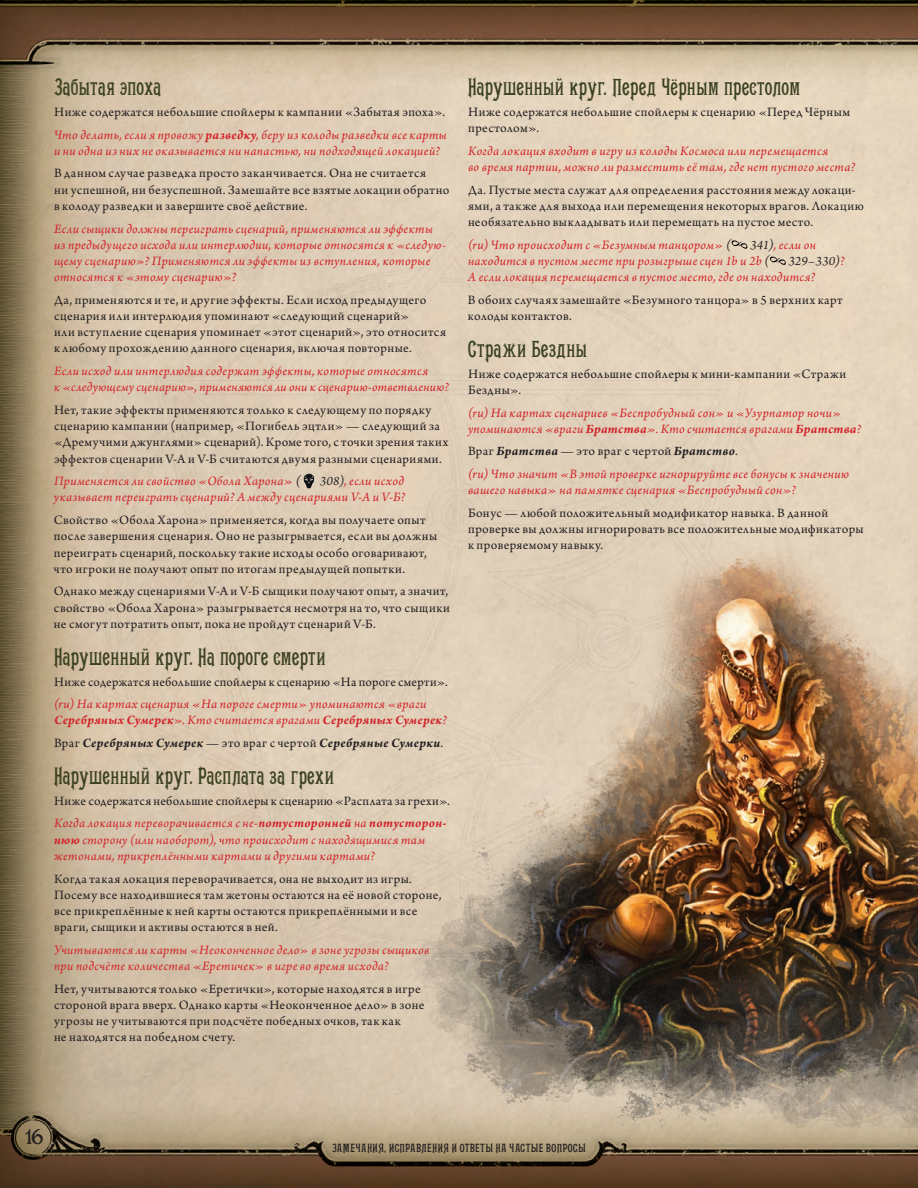
<style>
.page{position:relative;width:918px;height:1188px;background:#fff}
.page>*{position:absolute;margin:0;border:0;box-sizing:border-box;transform-origin:0 0}
.Heading_3{font:24px "Conkordia";letter-spacing:-.005em;color:#3b4121}
.t1{font:18px "Bolton";color:#231f20}
.Body_Text{font:13.5px/16.2px "Arno Pro";letter-spacing:.03em;color:#231f20}
.Body_Text-2{font:italic 13.5px/16.2px "Arno Pro";letter-spacing:.03em;color:#d1232a}
.Body_Text-3{font:italic 700 13.5px "Arno Pro";letter-spacing:.03em;color:#231f20}
.t2{font:12px "Conkordia";letter-spacing:.02em;color:#231f20;scale:1.1 1}
.s1{font-weight:700}
.s2{color:#231f20}
.s3{font-weight:400;font-style:normal}
.s4{font-weight:700;font-style:italic}
</style>
<div class="page">
<img style="left:0;top:0;width:918px;height:1188px">
<img style="left:335px;top:536px;width:583px;height:592px">
<svg style="left:304px;top:473px;width:10px;height:15px"></svg>
<svg style="left:731px;top:240px;width:16px;height:9px"></svg>
<svg style="left:770px;top:256px;width:16px;height:9px"></svg>
<p class="Heading_3" style="left:54px;top:75px;width:109px">Забытая эпоха</p>
<p class="Body_Text" style="left:54px;top:104px;width:393px">Ниже содержатся небольшие спойлеры к кампании «Забытая эпоха».</p>
<p class="Body_Text-2" style="left:54px;top:127px;width:394px">Что делать, если я провожу <span class="s1">разведку</span>, беру из колоды разведки все карты и ни одна из них не оказывается ни напастью, ни подходящей локацией?</p>
<p class="Body_Text" style="left:54px;top:166px;width:397px">В данном случае разведка просто заканчивается. Она не считается<br>ни успешной, ни безуспешной. Замешайте все взятые локации обратно в колоду разведки и завершите своё действие.</p>
<p class="Body_Text-2" style="left:54px;top:221px;width:393px">Если сыщики должны переиграть сценарий, применяются ли эффекты из предыдущего исхода или интерлюдии, которые относятся к «следую&shy;щему сценарию»? Применяются ли эффекты из вступления, которые относятся к «этому сценарию»?</p>
<p class="Body_Text" style="left:54px;top:292px;width:394px">Да, применяются и те, и другие эффекты. Если исход предыдущего сценария или интерлюдия упоминают «следующий сценарий»<br>или вступление сценария упоминает «этот сценарий», это относится к любому прохождению данного сценария, включая повторные.</p>
<p class="Body_Text-2" style="left:54px;top:364px;width:396px">Если исход или интерлюдия содержат эффекты, которые относятся<br>к «следующему сценарию», применяются ли они к сценарию-ответвлению?</p>
<p class="Body_Text" style="left:54px;top:403px;width:396px">Нет, такие эффекты применяются только к следующему по порядку сценарию кампании (например, «Погибель эцтли» — следующий за «Дремучими джунглями» сценарий). Кроме того, с точки зрения таких эффектов сценарии V-А и V-Б считаются двумя разными сценариями.</p>
<p class="Body_Text-2" style="left:54px;top:474px;width:249px">Применяется ли свойство «Обола Харона» <span class="s2">(</span></p>
<p class="Body_Text-2" style="left:54px;top:474px;width:353px;text-align:right"><span class="s2">308)</span>, если исход<br>указывает переиграть сценарий? А между сценариями V-А и V-Б?</p>
<p class="Body_Text" style="left:54px;top:513px;width:385px">Свойство «Обола Харона» применяется, когда вы получаете опыт после завершения сценария. Оно не разыгрывается, если вы должны переиграть сценарий, поскольку такие исходы особо оговаривают, что игроки не получают опыт по итогам предыдущей попытки.</p>
<p class="Body_Text" style="left:54px;top:584px;width:397px;text-align:justify">Однако между сценариями V-А и V-Б сыщики получают опыт, а значит, свойство «Обола Харона» разыгрывается несмотря на то, что сыщики не смогут потратить опыт, пока не пройдут сценарий V-Б.</p>
<p class="Heading_3" style="left:54px;top:645px;width:273px">Нарушенный круг. На пороге смерти</p>
<p class="Body_Text" style="left:54px;top:674px;width:395px">Ниже содержатся небольшие спойлеры к сценарию «На пороге смерти».</p>
<p class="Body_Text-2" style="left:54px;top:697px;width:394px">(ru) На картах сценария «На пороге смерти» упоминаются «враги<br><span class="s1">Серебряных Сумерек</span>». Кто считается врагами <span class="s1">Серебряных Сумерек</span>?</p>
<p class="Body_Text-3" style="left:54px;top:735px;width:391px"><span class="s3">Враг</span> Серебряных Сумерек <span class="s3">— это враг с чертой</span> Серебряные Сумерки<span class="s3">.</span></p>
<p class="Heading_3" style="left:54px;top:764px;width:282px">Нарушенный круг. Расплата за грехи</p>
<p class="Body_Text" style="left:54px;top:793px;width:397px">Ниже содержатся небольшие спойлеры к сценарию «Расплата за грехи».</p>
<p class="Body_Text-2" style="left:54px;top:816px;width:394px">Когда локация переворачивается с не-<span class="s1">потусторонней</span> на <span class="s1">потусторон&shy;нюю</span> сторону (или наоборот), что происходит с находящимися там жетонами, прикреплёнными картами и другими картами?</p>
<p class="Body_Text" style="left:54px;top:871px;width:389px">Когда такая локация переворачивается, она не выходит из игры.<br>Посему все находившиеся там жетоны остаются на её новой стороне, все прикреплённые к ней карты остаются прикреплёнными и все враги, сыщики и активы остаются в ней.</p>
<p class="Body_Text-2" style="left:54px;top:942px;width:377px">Учитываются ли карты «Неоконченное дело» в зоне угрозы сыщиков при подсчёте количества «Еретичек» в игре во время исхода?</p>
<p class="Body_Text" style="left:54px;top:981px;width:372px">Нет, учитываются только «Еретички», которые находятся в игре стороной врага вверх. Однако карты «Неоконченное дело» в зоне угрозы не учитываются при подсчёте победных очков, так как<br>не находятся на победном счету.</p>
<p class="Heading_3" style="left:468px;top:75px;width:334px">Нарушенный круг. Перед Чёрным престолом</p>
<p class="Body_Text" style="left:468px;top:104px;width:384px">Ниже содержатся небольшие спойлеры к сценарию «Перед Чёрным престолом».</p>
<p class="Body_Text-2" style="left:468px;top:143px;width:389px">Когда локация входит в игру из колоды Космоса или перемещается<br>во время партии, можно ли разместить её там, где нет пустого места?</p>
<p class="Body_Text" style="left:468px;top:182px;width:397px">Да. Пустые места служат для определения расстояния между локаци&shy;ями, а также для выхода или перемещения некоторых врагов. Локацию необязательно выкладывать или перемещать на пустое место.</p>
<p class="Body_Text-2" style="left:468px;top:237px;width:265px">(ru) Что происходит с «Безумным танцором» <span class="s2">(</span></p>
<p class="Body_Text-2" style="left:468px;top:237px;width:349px;text-indent:282px"><span class="s2">341)</span>, если он находится в пустом месте при розыгрыше сцен 1b и 2b <span class="s2">(</span></p>
<p class="Body_Text-2" style="left:468px;top:254px;width:378px;text-indent:320px"><span class="s2">329–330)</span>?<br>А если локация перемещается в пустое место, где он находится?</p>
<p class="Body_Text" style="left:468px;top:292px;width:376px">В обоих случаях замешайте «Безумного танцора» в 5 верхних карт колоды контактов.</p>
<p class="Heading_3" style="left:468px;top:337px;width:121px">Стражи Бездны</p>
<p class="Body_Text" style="left:468px;top:366px;width:380px">Ниже содержатся небольшие спойлеры к мини-кампании «Стражи<br>Бездны».</p>
<p class="Body_Text-2" style="left:468px;top:405px;width:395px">(ru) На картах сценариев «Беспробудный сон» и «Узурпатор ночи» упоминаются «враги <span class="s1">Братства</span>». Кто считается врагами <span class="s1">Братства</span>?</p>
<p class="Body_Text" style="left:468px;top:444px;width:271px">Враг <span class="s4">Братства</span> — это враг с чертой <span class="s4">Братство</span>.</p>
<p class="Body_Text-2" style="left:468px;top:467px;width:383px">(ru) Что значит «В этой проверке игнорируйте все бонусы к значению вашего навыка» на памятке сценария «Беспробудный сон»?</p>
<p class="Body_Text" style="left:468px;top:506px;width:397px">Бонус — любой положительный модификатор навыка. В данной проверке вы должны игнорировать все положительные модификаторы к проверяемому навыку.</p>
<h2 class="t1" style="left:25px;top:1128px;width:19px">16</h2>
<p class="t2" style="left:332px;top:1142px;width:232px">ЗАМЕЧАНИЯ, ИСПРАВЛЕНИЯ И ОТВЕТЫ НА ЧАСТЫЕ ВОПРОСЫ</p>
</div>
